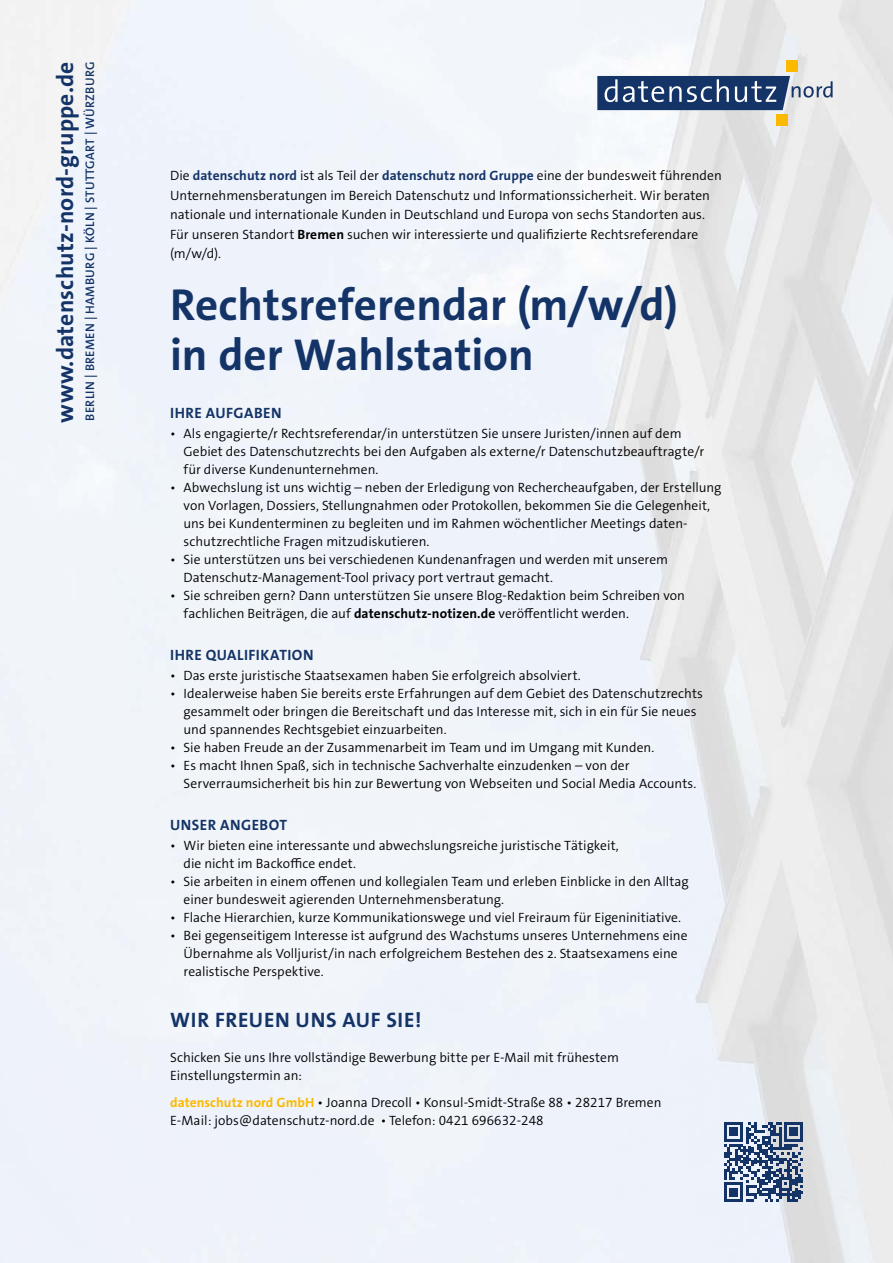
<style>
.page{position:relative;width:893px;height:1263px;background:#fff}
.page>*{position:absolute;margin:0;border:0;box-sizing:border-box;transform-origin:0 0}
.t1{font:700 45px/49.5px "The Sans Os F";color:#143467}
.t2{font:700 23.55px "The Sans Os F";letter-spacing:.01em;color:#143467}
.t3{font:700 21px "The Sans Os F";letter-spacing:.03em;color:#143467}
.t4{font:700 15px "The Sans Os F";letter-spacing:.03em;color:#143467}
.t5{font:300 13.5px/18px "The Sans Os F";color:#000}
.t6{font:600 12.45px "The Sans Os F";letter-spacing:.025em;color:#143467}
.s1{font-weight:700;color:#143467}
.s2{font-weight:700}
.s3{font-weight:700;color:#fbba00}
</style>
<div class="page">
<img style="left:0;top:0;width:893px;height:1263px">
<svg style="left:597px;top:76px;width:236px;height:34px;background:#536a8e"></svg>
<div style="left:786px;top:60px;width:11px;height:11px;background:#fbba00"></div>
<div style="left:776px;top:114px;width:11px;height:12px;background:#fbba00"></div>
<svg style="left:724px;top:1122px;width:79px;height:79px;background:#6d80a0"></svg>
<p class="t2" style="left:50px;top:423px;width:363px;rotate:-90deg">www.datenschutz-nord-gruppe.de</p>
<p class="t6" style="left:82px;top:421px;width:361px;rotate:-90deg">BERLIN | BREMEN | HAMBURG | KÖLN | STUTTGART | WÜRZBURG</p>
<p class="t5" style="left:170px;top:166px;width:553px;line-height:19.5px">Die <span class="s1">datenschutz nord</span> ist als Teil der <span class="s1">datenschutz nord Gruppe</span> eine der bundesweit führenden Unternehmensberatungen im Bereich Datenschutz und Informationssicherheit. Wir beraten nationale und internationale Kunden in Deutschland und Europa von sechs Standorten aus.<br>Für unseren Standort <span class="s2">Bremen</span> suchen wir interessierte und qualifizierte Rechtsreferendare (m/w/d).</p>
<p class="t1" style="left:170px;top:281px;width:509px">Rechtsreferendar (m/w/d) in der Wahlstation</p>
<p class="t4" style="left:170px;top:403px;width:113px">IHRE AUFGABEN</p>
<p class="t5" style="left:184px;top:424px;width:522px;text-indent:-14px">• Als engagierte/r Rechtsreferendar/in unterstützen Sie unsere Juristen/innen auf dem<br>Gebiet des Datenschutzrechts bei den Aufgaben als externe/r Datenschutzbeauftragte/r für diverse Kundenunternehmen.</p>
<p class="t5" style="left:184px;top:478px;width:539px;text-indent:-14px">• Abwechslung ist uns wichtig – neben der Erledigung von Rechercheaufgaben, der Erstellung von Vorlagen, Dossiers, Stellungnahmen oder Protokollen, bekommen Sie die Gelegenheit, uns bei Kundenterminen zu begleiten und im Rahmen wöchentlicher Meetings daten&shy;schutzrechtliche Fragen mitzudiskutieren.</p>
<p class="t5" style="left:170px;top:550px;width:500px">• Sie unterstützen uns bei verschiedenen Kundenanfragen und werden mit unserem</p>
<p class="t5" style="left:184px;top:568px;width:371px">Datenschutz-Management-Tool privacy port vertraut gemacht.</p>
<p class="t5" style="left:170px;top:586px;width:516px">• Sie schreiben gern? Dann unterstützen Sie unsere Blog-Redaktion beim Schreiben von</p>
<p class="t5" style="left:184px;top:604px;width:447px">fachlichen Beiträgen, die auf <span class="s2">datenschutz-notizen.de</span> veröffentlicht werden.</p>
<p class="t4" style="left:170px;top:645px;width:145px">IHRE QUALIFIKATION</p>
<p class="t5" style="left:170px;top:666px;width:412px">• Das erste juristische Staatsexamen haben Sie erfolgreich absolviert.</p>
<p class="t5" style="left:170px;top:684px;width:534px">• Idealerweise haben Sie bereits erste Erfahrungen auf dem Gebiet des Datenschutzrechts</p>
<p class="t5" style="left:184px;top:702px;width:514px">gesammelt oder bringen die Bereitschaft und das Interesse mit, sich in ein für Sie neues</p>
<p class="t5" style="left:184px;top:720px;width:265px">und spannendes Rechtsgebiet einzuarbeiten.</p>
<p class="t5" style="left:170px;top:738px;width:486px">• Sie haben Freude an der Zusammenarbeit im Team und im Umgang mit Kunden.</p>
<p class="t5" style="left:170px;top:756px;width:461px">• Es macht Ihnen Spaß, sich in technische Sachverhalte einzudenken – von der</p>
<p class="t5" style="left:184px;top:774px;width:514px">Serverraumsicherheit bis hin zur Bewertung von Webseiten und Social Media Accounts.</p>
<p class="t4" style="left:170px;top:815px;width:119px">UNSER ANGEBOT</p>
<p class="t5" style="left:170px;top:837px;width:450px">• Wir bieten eine interessante und abwechslungsreiche juristische Tätigkeit,</p>
<p class="t5" style="left:184px;top:855px;width:174px">die nicht im Backoffice endet.</p>
<p class="t5" style="left:170px;top:873px;width:520px">• Sie arbeiten in einem offenen und kollegialen Team und erleben Einblicke in den Alltag</p>
<p class="t5" style="left:184px;top:891px;width:322px">einer bundesweit agierenden Unternehmensberatung.</p>
<p class="t5" style="left:170px;top:909px;width:512px">• Flache Hierarchien, kurze Kommunikationswege und viel Freiraum für Eigeninitiative.</p>
<p class="t5" style="left:170px;top:927px;width:519px">• Bei gegenseitigem Interesse ist aufgrund des Wachstums unseres Unternehmens eine</p>
<p class="t5" style="left:184px;top:945px;width:496px">Übernahme als Volljurist/in nach erfolgreichem Bestehen des 2. Staatsexamens eine</p>
<p class="t5" style="left:184px;top:963px;width:142px">realistische Perspektive.</p>
<p class="t3" style="left:170px;top:1006px;width:253px">WIR FREUEN UNS AUF SIE!</p>
<p class="t5" style="left:170px;top:1049px;width:450px">Schicken Sie uns Ihre vollständige Bewerbung bitte per E-Mail mit frühestem</p>
<p class="t5" style="left:170px;top:1067px;width:133px">Einstellungstermin an:</p>
<p class="t5" style="left:170px;top:1093px;width:493px"><span class="s3">datenschutz nord GmbH</span> • Joanna Drecoll • Konsul-Smidt-Straße 88 • 28217 Bremen</p>
<p class="t5" style="left:170px;top:1111px;width:375px">E-Mail: jobs@datenschutz-nord.de • Telefon: 0421 696632-248</p>
</div>
